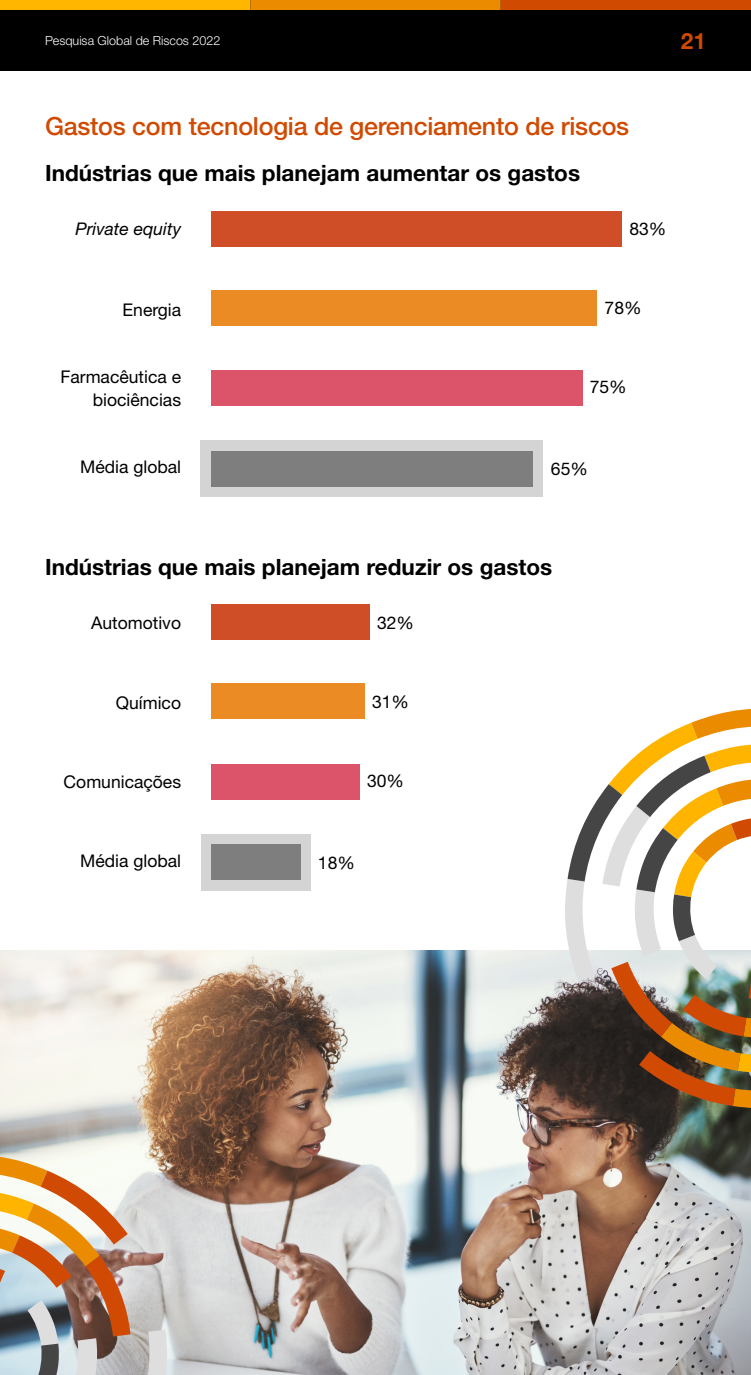
<style>
.page{position:relative;width:751px;height:1375px;background:#fff}
.page>*{position:absolute;margin:0;border:0;box-sizing:border-box;transform-origin:0 0}
.t1{font:500 25px "Helvetica Neue";letter-spacing:-.01em;color:#d04a02}
.t2{font:700 22.5px "Helvetica Neue";color:#000}
.t3{font:700 22.5px "Helvetica Neue";color:#d04a02}
.t4{font:17.5px/22.5px "Helvetica Neue";color:#000;text-align:right}
.t5{font:italic 17.5px "Helvetica Neue";color:#000}
.t6{font:300 12.5px "Helvetica Neue";color:#fff}
</style>
<div class="page">
<img style="left:0;top:951px;width:750px;height:424px">
<div style="left:200px;top:440px;width:343px;height:57px;background:#d4d4d4"></div>
<div style="left:211px;top:211px;width:410px;height:36px;background:#cf4d27"></div>
<div style="left:211px;top:290px;width:385px;height:36px;background:#ea8c23"></div>
<div style="left:211px;top:371px;width:370px;height:35px;background:#db546a"></div>
<div style="left:211px;top:451px;width:321px;height:35px;background:#7e7e7e"></div>
<div style="left:200px;top:834px;width:110px;height:57px;background:#d4d4d4"></div>
<div style="left:211px;top:605px;width:158px;height:35px;background:#cf4d27"></div>
<div style="left:211px;top:684px;width:153px;height:35px;background:#ea8c23"></div>
<div style="left:211px;top:764px;width:148px;height:36px;background:#db546a"></div>
<div style="left:211px;top:845px;width:89px;height:35px;background:#7e7e7e"></div>
<svg style="left:561px;top:709px;width:189px;height:402px"></svg>
<svg style="left:0;top:1152px;width:169px;height:223px"></svg>
<div style="left:0;top:0;width:750px;height:71px;background:#000"></div>
<div style="left:0;top:0;width:250px;height:10px;background:#ffb600"></div>
<div style="left:500px;top:0;width:250px;height:10px;background:#d04a02"></div>
<div style="left:250px;top:0;width:250px;height:10px;background:#eb8c00"></div>
<p class="t6" style="left:45px;top:33px;width:177px">Pesquisa Global de Riscos 2022</p>
<p class="t3" style="left:680px;top:27px;width:27px">21</p>
<h1 class="t1" style="left:45px;top:112px;width:585px">Gastos com tecnologia de gerenciamento de riscos</h1>
<p class="t2" style="left:45px;top:159px;width:536px">Indústrias que mais planejam aumentar os gastos</p>
<p class="t5" style="left:75px;top:218px;width:107px">Private equity</p>
<p class="t4" style="left:629px;top:217px;width:38px">83%</p>
<p class="t4" style="left:122px;top:298px;width:60px">Energia</p>
<p class="t4" style="left:604px;top:296px;width:38px">78%</p>
<p class="t4" style="left:60px;top:366px;width:122px">Farmacêutica e biociências</p>
<p class="t4" style="left:589px;top:375px;width:38px">75%</p>
<p class="t4" style="left:80px;top:456px;width:102px">Média global</p>
<p class="t4" style="left:550px;top:457px;width:38px">65%</p>
<p class="t2" style="left:45px;top:553px;width:508px">Indústrias que mais planejam reduzir os gastos</p>
<p class="t4" style="left:91px;top:611px;width:91px">Automotivo</p>
<p class="t4" style="left:377px;top:611px;width:38px">32%</p>
<p class="t4" style="left:116px;top:692px;width:67px">Químico</p>
<p class="t4" style="left:372px;top:690px;width:38px">31%</p>
<p class="t4" style="left:64px;top:770px;width:119px">Comunicações</p>
<p class="t4" style="left:367px;top:769px;width:38px">30%</p>
<p class="t4" style="left:80px;top:849px;width:102px">Média global</p>
<p class="t4" style="left:318px;top:851px;width:38px">18%</p>
</div>
